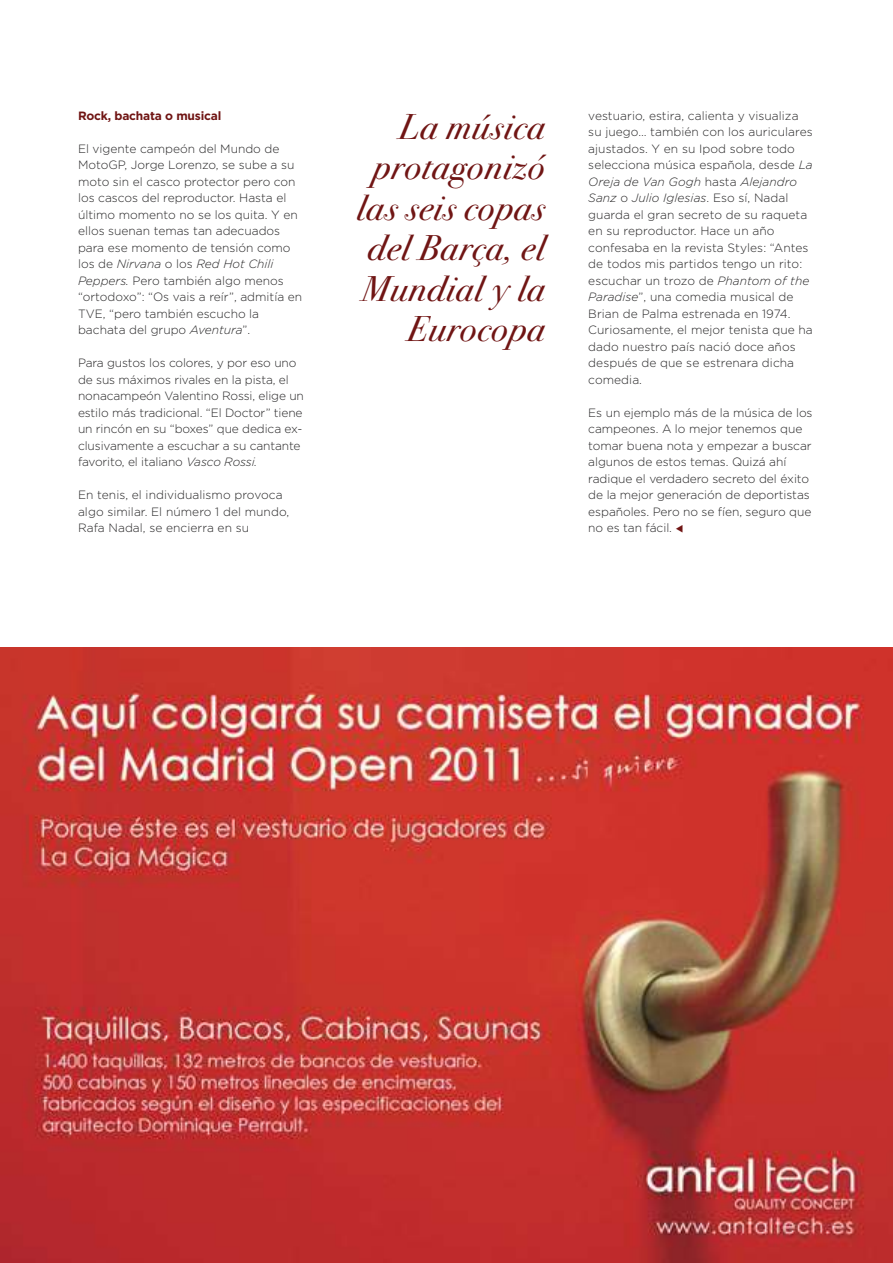
<style>
.page{position:relative;width:893px;height:1263px;background:#fff}
.page>*{position:absolute;margin:0;border:0;box-sizing:border-box;transform-origin:0 0}
.t1{font:36px/40.5px "Bodoni Svty Two OSITCTT Book It";letter-spacing:.025em;color:#701514;text-align:right}
.t2{font:300 12px/16.5px "Gotham";color:#272627}
.t3{font:700 12px "Gotham";letter-spacing:-.015em;color:#701514}
.s1{font-style:italic}
</style>
<div class="page">
<img style="left:0;top:648px;width:893px;height:615px">
<p class="t3" style="left:78px;top:111px;width:145px">Rock, bachata o musical</p>
<p class="t2" style="left:78px;top:141px;width:226px">El vigente campeón del Mundo de MotoGP, Jorge Lorenzo, se sube a su moto sin el casco protector pero con los cascos del reproductor. Hasta el último momento no se los quita. Y en ellos suenan temas tan adecuados para ese momento de tensión como los de <span class="s1">Nirvana</span> o los <span class="s1">Red Hot Chili Peppers.</span> Pero también algo menos “ortodoxo”: “Os vais a reír”, admitía en TVE, “pero también escucho la bachata del grupo <span class="s1">Aventura</span>”.</p>
<p class="t2" style="left:78px;top:356px;width:227px">Para gustos los colores, y por eso uno de sus máximos rivales en la pista, el nonacampeón Valentino Rossi, elige un estilo más tradicional. “El Doctor” tiene un rincón en su “boxes” que dedica ex&shy;clusivamente a escuchar a su cantante favorito, el italiano <span class="s1">Vasco Rossi.</span></p>
<p class="t2" style="left:78px;top:488px;width:213px">En tenis, el individualismo provoca algo similar. El número 1 del mundo,<br>Rafa Nadal, se encierra en su</p>
<h1 class="t1" style="left:357px;top:111px;width:189px">La música protagonizó las seis copas del Barça, el<br>Mundial y la<br>Eurocopa</h1>
<p class="t2" style="left:588px;top:108px;width:226px">vestuario, estira, calienta y visualiza su juego… también con los auriculares ajustados. Y en su Ipod sobre todo selecciona música española, desde <span class="s1">La Oreja de Van Gogh</span> hasta <span class="s1">Alejandro Sanz</span> o <span class="s1">Julio Iglesias</span>. Eso sí, Nadal guarda el gran secreto de su raqueta en su reproductor. Hace un año confesaba en la revista Styles: “Antes de todos mis partidos tengo un rito: escuchar un trozo de <span class="s1">Phantom of the Paradise</span>”, una comedia musical de Brian de Palma estrenada en 1974.<br>Curiosamente, el mejor tenista que ha dado nuestro país nació doce años después de que se estrenara dicha comedia.</p>
<p class="t2" style="left:588px;top:405px;width:226px">Es un ejemplo más de la música de los campeones. A lo mejor tenemos que tomar buena nota y empezar a buscar algunos de estos temas. Quizá ahí radique el verdadero secreto del éxito de la mejor generación de deportistas españoles. Pero no se fíen, seguro que no es tan fácil.</p>
</div>
